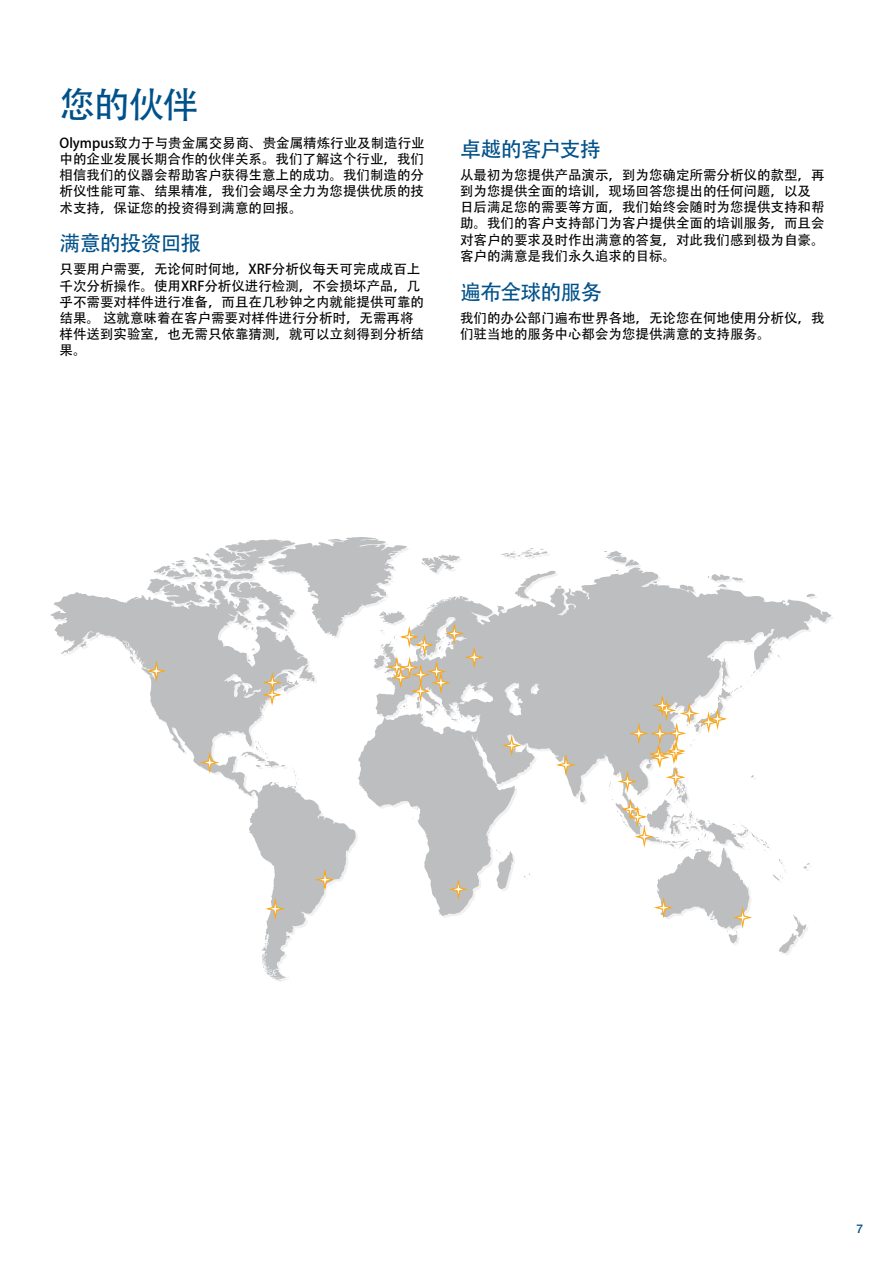
<style>
.page{position:relative;width:893px;height:1263px;background:#fff}
.page>*{position:absolute;margin:0;border:0;box-sizing:border-box;transform-origin:0 0}
.Title_1{font:36px "Adobe Heiti Std";color:#00518a}
.Title_2{font:21px "Adobe Heiti Std";letter-spacing:-.04em;color:#00518a}
.Text{font:13.5px/16.2px "Adobe Heiti Std";color:#000}
.t1{font:500 12px "Helvetica Neue LT Std";color:#00518a}
</style>
<div class="page">
<svg style="left:50px;top:537px;width:781px;height:444px"></svg>
<svg style="left:148px;top:657px;width:21px;height:28px"></svg>
<svg style="left:201px;top:749px;width:21px;height:27px"></svg>
<svg style="left:263px;top:669px;width:22px;height:40px"></svg>
<svg style="left:388px;top:619px;width:98px;height:86px"></svg>
<svg style="left:266px;top:895px;width:21px;height:28px"></svg>
<svg style="left:316px;top:866px;width:21px;height:27px"></svg>
<svg style="left:450px;top:875px;width:21px;height:28px"></svg>
<svg style="left:655px;top:894px;width:21px;height:27px"></svg>
<svg style="left:734px;top:903px;width:21px;height:28px"></svg>
<svg style="left:557px;top:751px;width:21px;height:28px"></svg>
<svg style="left:503px;top:732px;width:21px;height:27px"></svg>
<svg style="left:619px;top:692px;width:111px;height:159px"></svg>
<p class="Title_1" style="left:60px;top:83px;width:140px">您的伙伴</p>
<p class="Text" style="left:60px;top:135px;width:367px;text-align:justify">Olympus致力于与贵金属交易商、贵金属精炼行业及制造行业中的企业发展长期合作的伙伴关系。我们了解这个行业，我们相信我们的仪器会帮助客户获得生意上的成功。我们制造的分析仪性能可靠、结果精准，我们会竭尽全力为您提供优质的技术支持，保证您的投资得到满意的回报。</p>
<p class="Title_2" style="left:60px;top:231px;width:144px">满意的投资回报</p>
<p class="Text" style="left:60px;top:262px;width:366px">只要用户需要，无论何时何地，XRF分析仪每天可完成成百上千次分析操作。使用XRF分析仪进行检测，不会损坏产品，几乎不需要对样件进行准备，而且在几秒钟之内就能提供可靠的结果。这就意味着在客户需要对样件进行分析时，无需再将样件送到实验室，也无需只依靠猜测，就可以立刻得到分析结果。</p>
<p class="Title_2" style="left:460px;top:137px;width:142px">卓越的客户支持</p>
<p class="Text" style="left:460px;top:167px;width:366px">从最初为您提供产品演示，到为您确定所需分析仪的款型，再到为您提供全面的培训，现场回答您提出的任何问题，以及日后满足您的需要等方面，我们始终会随时为您提供支持和帮助。我们的客户支持部门为客户提供全面的培训服务，而且会对客户的要求及时作出满意的答复，对此我们感到极为自豪。客户的满意是我们永久追求的目标。</p>
<p class="Title_2" style="left:460px;top:279px;width:143px">遍布全球的服务</p>
<p class="Text" style="left:460px;top:310px;width:366px">我们的办公部门遍布世界各地，无论您在何地使用分析仪，我们驻当地的服务中心都会为您提供满意的支持服务。</p>
<p class="t1" style="left:856px;top:1222px;width:8px">7</p>
</div>
